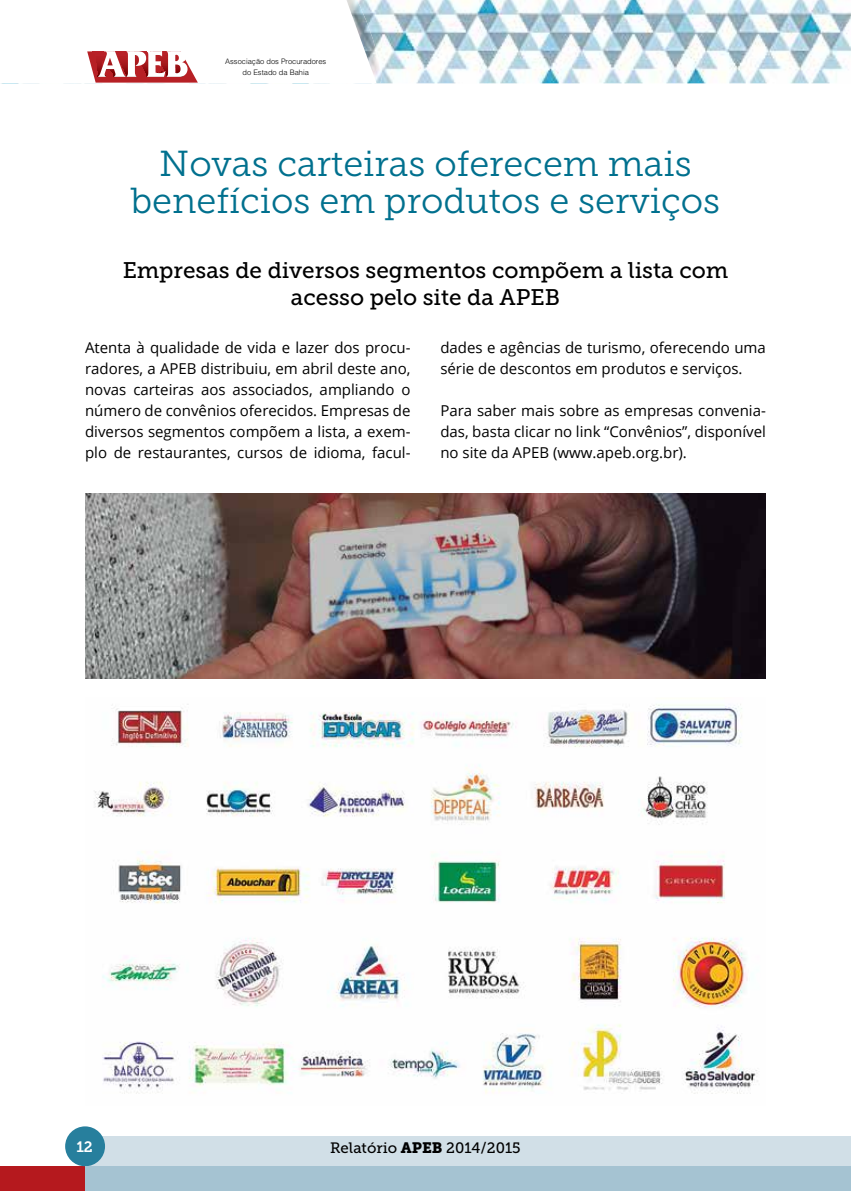
<style>
.page{position:relative;width:851px;height:1191px;background:#fff}
.page>*{position:absolute;margin:0;border:0;box-sizing:border-box;transform-origin:0 0}
.t1{font:36px/37.5px "Museo Slab 300";color:#00708e;text-align:center}
.t2{font:22.5px/27px "Museo Slab 500";color:#000;text-align:center}
.t3{font:15px/21px "Open Sans";color:#000;text-align:justify}
.t4{font:15px "Museo Slab 500";color:#000}
.t5{font:15px "Museo Slab 700";color:#fff}
.t6{font:300 7.5px/10.5px "Helvetica";color:#000;text-align:center}
.s1{font-family:"Museo Slab 900"}
</style>
<div class="page">
<img style="left:383px;top:0;width:467px;height:83px">
<img style="left:380px;top:0;width:3px;height:83px">
<svg style="left:1px;top:0;width:379px;height:84px"></svg>
<img style="left:85px;top:493px;width:680px;height:185px">
<img style="left:94px;top:704px;width:664px;height:390px">
<div style="left:85px;top:1135px;width:765px;height:56px;background:#d1dfe7"></div>
<div style="left:0;top:1166px;width:96px;height:25px;background:#b5191e"></div>
<div style="left:65px;top:1126px;width:40px;height:40px;background:#277f9d;border-radius:50%"></div>
<div style="left:85px;top:1166px;width:765px;height:25px;background:#a5c3d2"></div>
<p class="t6" style="left:225px;top:56px;width:103px">Associação dos Procuradores do Estado da Bahia</p>
<h1 class="t1" style="left:131px;top:145px;width:590px">Novas carteiras oferecem mais benefícios em produtos e serviços</h1>
<h2 class="t2" style="left:123px;top:257px;width:607px">Empresas de diversos segmentos compõem a lista com acesso pelo site da APEB</h2>
<p class="t3" style="left:85px;top:336px;width:327px">Atenta à qualidade de vida e lazer dos procu&shy;radores, a APEB distribuiu, em abril deste ano, novas carteiras aos associados, ampliando o número de convênios oferecidos. Empresas de diversos segmentos compõem a lista, a exem&shy;plo de restaurantes, cursos de idioma, facul-</p>
<p class="t3" style="left:440px;top:336px;width:327px">dades e agências de turismo, oferecendo uma série de descontos em produtos e serviços.</p>
<p class="t3" style="left:440px;top:399px;width:327px">Para saber mais sobre as empresas convenia&shy;das, basta clicar no link “Convênios”, disponível no site da APEB (www.apeb.org.br).</p>
<p class="t5" style="left:76px;top:1138px;width:18px">12</p>
<p class="t4" style="left:330px;top:1139px;width:192px">Relatório <span class="s1">APEB</span> 2014/2015</p>
</div>
